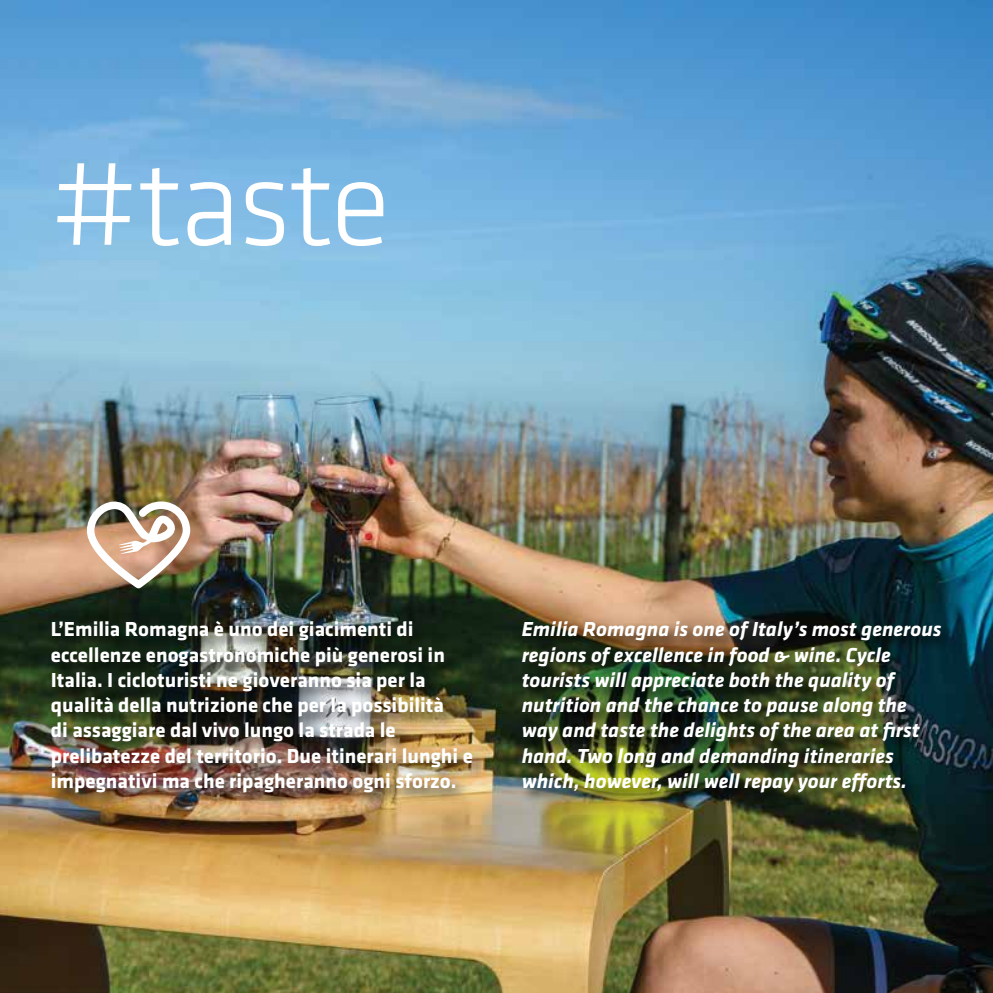
<style>
.page{position:relative;width:993px;height:993px;background:#fff}
.page>*{position:absolute;margin:0;border:0;box-sizing:border-box;transform-origin:0 0}
.t1{font:300 126px "Klavika";letter-spacing:-.03em;color:#fff}
.t2{font:700 21px/25.2px "Klavika";color:#fff}
.t3{font:italic 700 21px/25.2px "Klavika";color:#fff}
</style>
<div class="page">
<img style="left:0;top:0;width:992px;height:992px">
<div style="left:48px;top:618px;width:441px;height:191px;background:#000;opacity:.75"></div>
<div style="left:519px;top:618px;width:438px;height:191px;background:#000;opacity:.75"></div>
<img style="left:87px;top:501px;width:103px;height:87px">
<h1 class="t1" style="left:50px;top:134px;width:342px">#taste</h1>
<p class="t2" style="left:51px;top:617px;width:423px">L’Emilia Romagna è uno dei giacimenti di eccellenze enogastronomiche più generosi in Italia. I cicloturisti ne gioveranno sia per la qualità della nutrizione che per la possibilità<br>di assaggiare dal vivo lungo la strada le prelibatezze del territorio. Due itinerari lunghi e impegnativi ma che ripagheranno ogni sforzo.</p>
<p class="t3" style="left:521px;top:617px;width:421px">Emilia Romagna is one of Italy’s most generous regions of excellence in food &amp; wine. Cycle tourists will appreciate both the quality of nutrition and the chance to pause along the way and taste the delights of the area at first hand. Two long and demanding itineraries which, however, will well repay your efforts.</p>
</div>
